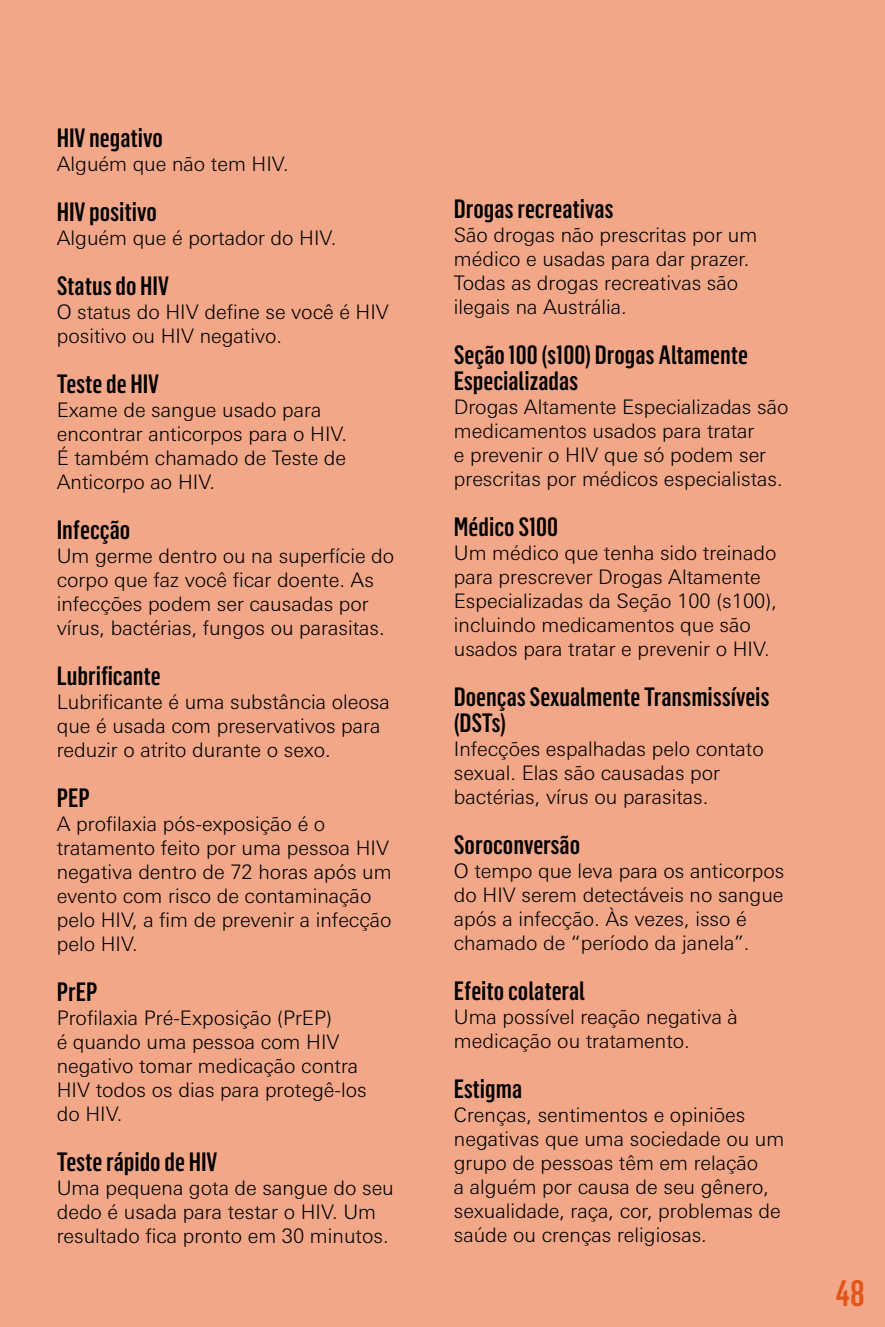
<style>
.page{position:relative;width:885px;height:1327px;background:#fff}
.page>*{position:absolute;margin:0;border:0;box-sizing:border-box;transform-origin:0 0}
.t1{font:500 36px "Flama Condensed";color:#e45317}
.t2{font:500 26px/26px "Flama Condensed";color:#000}
.t3{font:300 20px/24px "Linotype Univers Basic";color:#000}
</style>
<div class="page">
<div style="left:0;top:0;width:884px;height:1327px;background:#f1a788"></div>
<hr style="left:0;top:0;width:1px;height:1327px;background:#e45317">
<h2 class="t2" style="left:57px;top:124px;width:108px">HIV negativo</h2>
<p class="t3" style="left:57px;top:151px;width:233px">Alguém que não tem HIV.</p>
<h2 class="t2" style="left:57px;top:198px;width:102px">HIV positivo</h2>
<p class="t3" style="left:57px;top:225px;width:281px">Alguém que é portador do HIV.</p>
<h2 class="t2" style="left:57px;top:272px;width:114px">Status do HIV</h2>
<p class="t3" style="left:57px;top:299px;width:334px">O status do HIV define se você é HIV positivo ou HIV negativo.</p>
<h2 class="t2" style="left:57px;top:370px;width:104px">Teste de HIV</h2>
<p class="t3" style="left:57px;top:397px;width:292px">Exame de sangue usado para encontrar anticorpos para o HIV.<br>É também chamado de Teste de<br>Anticorpo ao HIV.</p>
<h2 class="t2" style="left:57px;top:516px;width:75px">Infecção</h2>
<p class="t3" style="left:57px;top:543px;width:339px">Um germe dentro ou na superfície do corpo que faz você ficar doente. As infecções podem ser causadas por vírus, bactérias, fungos ou parasitas.</p>
<h2 class="t2" style="left:57px;top:662px;width:106px">Lubrificante</h2>
<p class="t3" style="left:57px;top:689px;width:334px">Lubrificante é uma substância oleosa que é usada com preservativos para reduzir o atrito durante o sexo.</p>
<h2 class="t2" style="left:57px;top:784px;width:35px">PEP</h2>
<p class="t3" style="left:57px;top:811px;width:336px">A profilaxia pós-exposição é o tratamento feito por uma pessoa HIV negativa dentro de 72 horas após um evento com risco de contaminação pelo HIV, a fim de prevenir a infecção pelo HIV.</p>
<h2 class="t2" style="left:57px;top:978px;width:43px">PrEP</h2>
<p class="t3" style="left:57px;top:1005px;width:311px">Profilaxia Pré-Exposição (PrEP)<br>é quando uma pessoa com HIV negativo tomar medicação contra<br>HIV todos os dias para protegê-los do HIV.</p>
<h2 class="t2" style="left:57px;top:1148px;width:162px">Teste rápido de HIV</h2>
<p class="t3" style="left:57px;top:1175px;width:338px">Uma pequena gota de sangue do seu dedo é usada para testar o HIV. Um resultado fica pronto em 30 minutos.</p>
<h2 class="t2" style="left:454px;top:194px;width:161px">Drogas recreativas</h2>
<p class="t3" style="left:454px;top:222px;width:305px">São drogas não prescritas por um médico e usadas para dar prazer.<br>Todas as drogas recreativas são ilegais na Austrália.</p>
<h2 class="t2" style="left:454px;top:340px;width:296px">Seção 100 (s100) Drogas Altamente<br>Especializadas</h2>
<p class="t3" style="left:454px;top:394px;width:336px">Drogas Altamente Especializadas são medicamentos usados para tratar<br>e prevenir o HIV que só podem ser prescritas por médicos especialistas.</p>
<h2 class="t2" style="left:454px;top:512px;width:106px">Médico S100</h2>
<p class="t3" style="left:454px;top:540px;width:324px">Um médico que tenha sido treinado para prescrever Drogas Altamente Especializadas da Seção 100 (s100), incluindo medicamentos que são usados para tratar e prevenir o HIV.</p>
<h2 class="t2" style="left:454px;top:682px;width:317px">Doenças Sexualmente Transmissíveis (DSTs)</h2>
<p class="t3" style="left:454px;top:736px;width:311px">Infecções espalhadas pelo contato sexual. Elas são causadas por bactérias, vírus ou parasitas.</p>
<h2 class="t2" style="left:454px;top:830px;width:128px">Soroconversão</h2>
<p class="t3" style="left:454px;top:858px;width:332px">O tempo que leva para os anticorpos do HIV serem detectáveis no sangue após a infecção. Às vezes, isso é chamado de “período da janela”.</p>
<h2 class="t2" style="left:454px;top:976px;width:133px">Efeito colateral</h2>
<p class="t3" style="left:454px;top:1004px;width:285px">Uma possível reação negativa à medicação ou tratamento.</p>
<h2 class="t2" style="left:454px;top:1074px;width:70px">Estigma</h2>
<p class="t3" style="left:454px;top:1102px;width:332px">Crenças, sentimentos e opiniões negativas que uma sociedade ou um grupo de pessoas têm em relação<br>a alguém por causa de seu gênero, sexualidade, raça, cor, problemas de saúde ou crenças religiosas.</p>
<h1 class="t1" style="left:835px;top:1271px;width:31px">48</h1>
</div>
